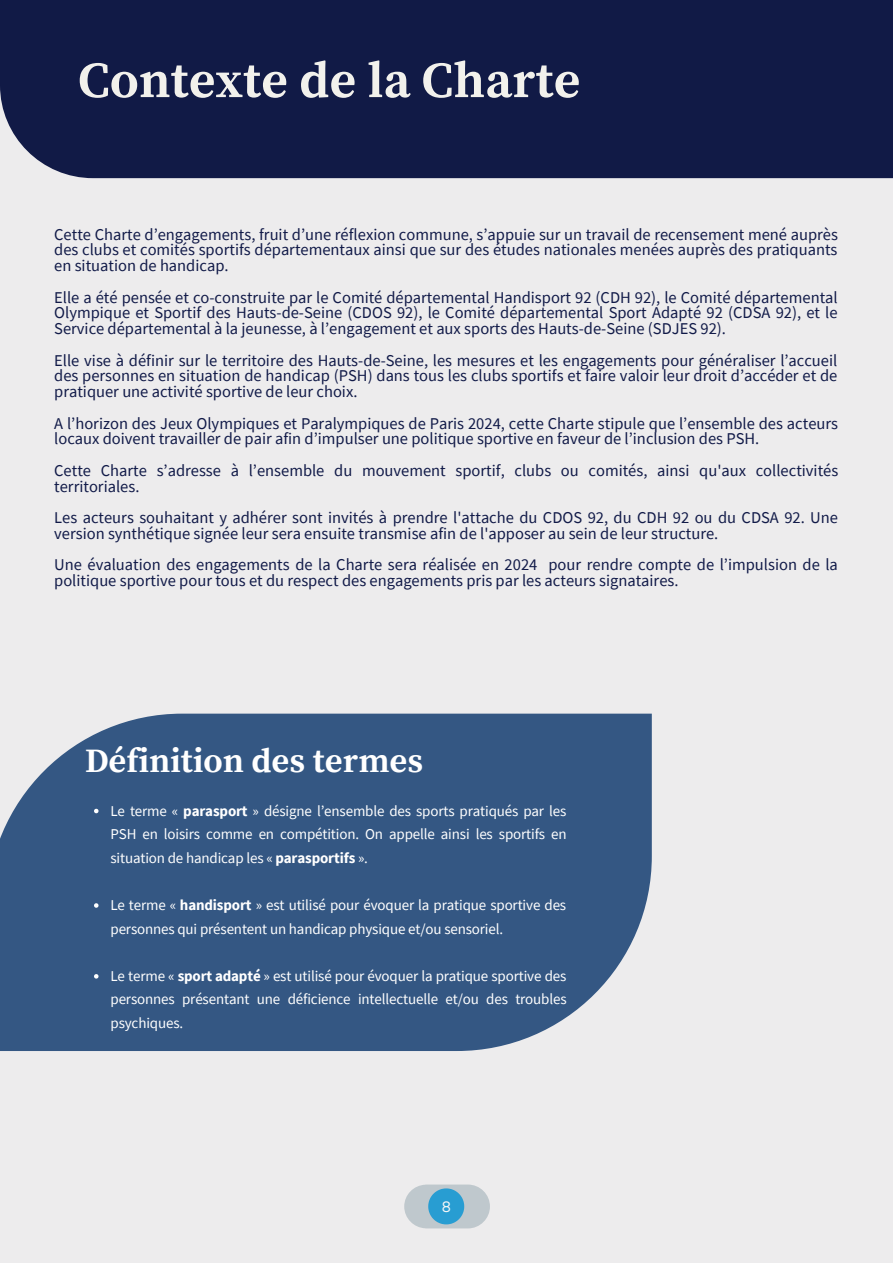
<style>
.page{position:relative;width:893px;height:1264px;background:#fff}
.page>*{position:absolute;margin:0;border:0;box-sizing:border-box;transform-origin:0 0}
.t1{font:700 51px "Source Serif Pro";color:#f2f1ec}
.t2{font:700 34.05px "Source Serif Pro";color:#fff}
.t3{font:16.5px/15.8px "Source Sans Pro";color:#111a48}
.t4{font:15px/23.5px "Source Sans Pro";letter-spacing:-.01em;color:#fff;text-align:justify}
.t5{font:15px "Garet";color:#f7f7f7}
.s1{font-weight:700}
</style>
<div class="page">
<div style="left:0;top:0;width:892px;height:1262px;background:#edeced"></div>
<div style="left:0;top:0;width:892px;height:178px;background:#111a46"></div>
<div style="left:0;top:713px;width:651px;height:338px;background:#345783"></div>
<svg style="left:94px;top:808px;width:4px;height:5px"></svg>
<svg style="left:94px;top:903px;width:4px;height:4px"></svg>
<svg style="left:94px;top:974px;width:4px;height:4px"></svg>
<div style="left:404px;top:1184px;width:86px;height:44px;background:#bfc8cd;border-radius:22px"></div>
<svg style="left:428px;top:1188px;width:36px;height:36px"></svg>
<h1 class="t1" style="left:78px;top:50px;width:504px">Contexte de la Charte</h1>
<p class="t3" style="left:54px;top:226px;width:785px;text-align:justify">Cette Charte d’engagements, fruit d’une réflexion commune, s’appuie sur un travail de recensement mené auprès des clubs et comités sportifs départementaux ainsi que sur des études nationales menées auprès des pratiquants en situation de handicap.</p>
<p class="t3" style="left:54px;top:289px;width:785px;text-align:justify">Elle a été pensée et co-construite par le Comité départemental Handisport 92 (CDH 92), le Comité départemental Olympique et Sportif des Hauts-de-Seine (CDOS 92), le Comité départemental Sport Adapté 92 (CDSA 92), et le Service départemental à la jeunesse, à l’engagement et aux sports des Hauts-de-Seine (SDJES 92).</p>
<p class="t3" style="left:54px;top:352px;width:784px;text-align:justify">Elle vise à définir sur le territoire des Hauts-de-Seine, les mesures et les engagements pour généraliser l’accueil des personnes en situation de handicap (PSH) dans tous les clubs sportifs et faire valoir leur droit d’accéder et de pratiquer une activité sportive de leur choix.</p>
<p class="t3" style="left:54px;top:415px;width:785px">A l’horizon des Jeux Olympiques et Paralympiques de Paris 2024, cette Charte stipule que l’ensemble des acteurs locaux doivent travailler de pair afin d’impulser une politique sportive en faveur de l’inclusion des PSH.</p>
<p class="t3" style="left:54px;top:462px;width:785px">Cette Charte s’adresse à l’ensemble du mouvement sportif, clubs ou comités, ainsi qu'aux collectivités territoriales.</p>
<p class="t3" style="left:54px;top:509px;width:785px">Les acteurs souhaitant y adhérer sont invités à prendre l'attache du CDOS 92, du CDH 92 ou du CDSA 92. Une version synthétique signée leur sera ensuite transmise afin de l'apposer au sein de leur structure.</p>
<p class="t3" style="left:54px;top:556px;width:785px">Une évaluation des engagements de la Charte sera réalisée en 2024 pour rendre compte de l’impulsion de la politique sportive pour tous et du respect des engagements pris par les acteurs signataires.</p>
<h2 class="t2" style="left:85px;top:740px;width:340px">Définition des termes</h2>
<p class="t4" style="left:110px;top:798px;width:457px">Le terme « <span class="s1">parasport</span> » désigne l’ensemble des sports pratiqués par les PSH en loisirs comme en compétition. On appelle ainsi les sportifs en situation de handicap les « <span class="s1">parasportifs</span> ».</p>
<p class="t4" style="left:110px;top:892px;width:457px">Le terme « <span class="s1">handisport</span> » est utilisé pour évoquer la pratique sportive des personnes qui présentent un handicap physique et/ou sensoriel.</p>
<p class="t4" style="left:110px;top:963px;width:457px">Le terme « <span class="s1">sport adapté</span> » est utilisé pour évoquer la pratique sportive des personnes présentant une déficience intellectuelle et/ou des troubles psychiques.</p>
<p class="t5" style="left:441px;top:1195px;width:11px">8</p>
</div>
